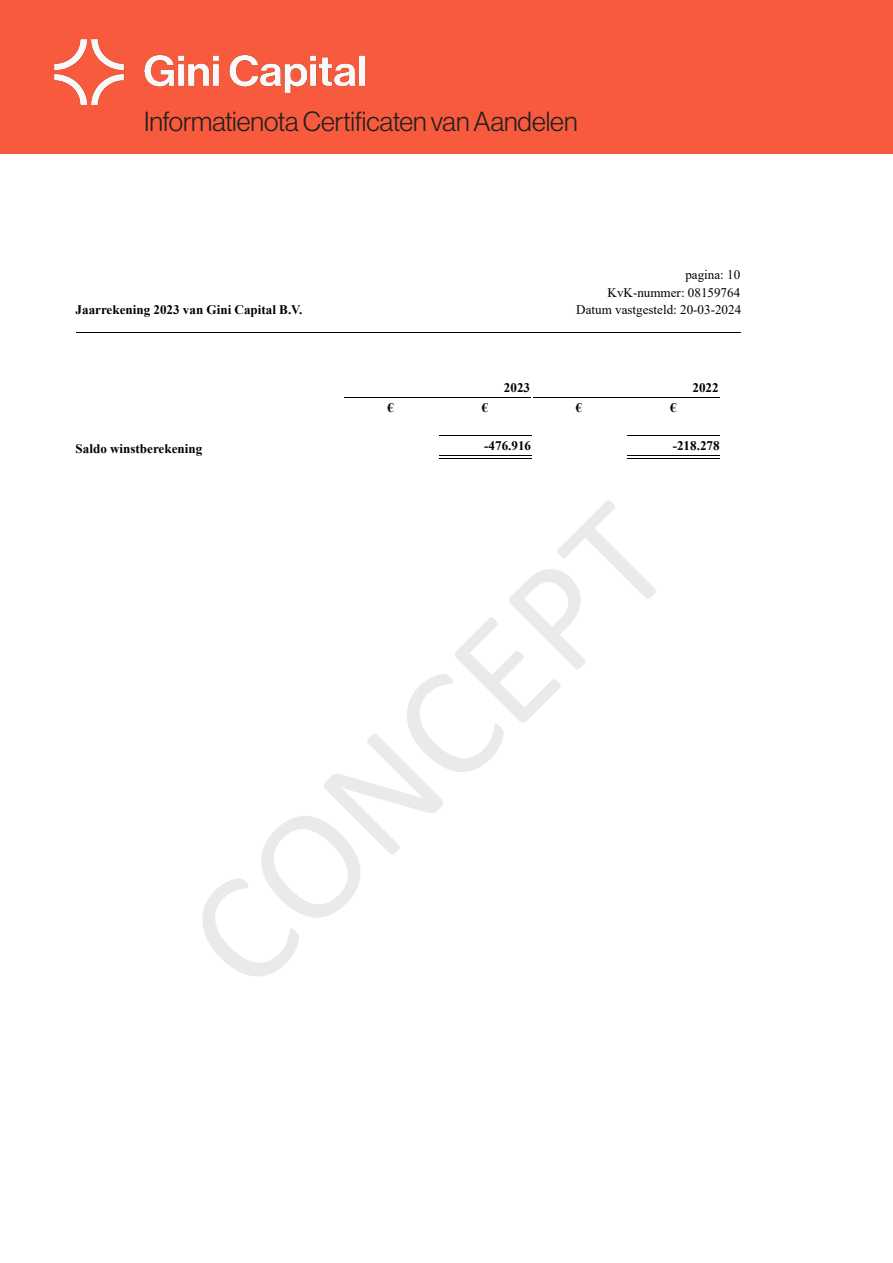
<style>
.page{position:relative;width:893px;height:1263px;background:#fff}
.page>*{position:absolute;margin:0;border:0;box-sizing:border-box;transform-origin:0 0}
.t1{font:157.05px "Calibri";color:#eaeaea}
.t2{font:300 27px "Neue Haas Display";color:#202020}
.t3{font:700 13.05px "Times New Roman";color:#000}
.t4{font:13.05px/17.7px "Times New Roman";color:#000;text-align:right}
</style>
<div class="page">
<div style="left:0;top:0;width:893px;height:153px;background:#f75a3d"></div>
<img style="left:54px;top:39px;width:311px;height:65px">
<hr style="left:345px;top:397px;width:186px;height:1px;background:#000">
<hr style="left:533px;top:397px;width:187px;height:1px;background:#000">
<hr style="left:439px;top:455px;width:92px;height:1px;background:#000">
<hr style="left:439px;top:458px;width:92px;height:1px;background:#000">
<hr style="left:439px;top:435px;width:92px;height:1px;background:#000">
<hr style="left:627px;top:455px;width:93px;height:1px;background:#000">
<hr style="left:627px;top:458px;width:93px;height:1px;background:#000">
<hr style="left:627px;top:435px;width:93px;height:1px;background:#000">
<hr style="left:76px;top:332px;width:383px;height:1px;background:#000">
<hr style="left:459px;top:332px;width:282px;height:1px;background:#000">
<h2 class="t2" style="left:144px;top:106px;width:435px">Informatienota Certificaten van Aandelen</h2>
<p class="t4" style="left:608px;top:266px;width:134px">pagina: 10<br>KvK-nummer: 08159764</p>
<p class="t3" style="left:76px;top:300px;width:228px">Jaarrekening 2023 van Gini Capital B.V.</p>
<p class="t4" style="left:576px;top:300px;width:166px">Datum vastgesteld: 20-03-2024</p>
<p class="t3" style="left:504px;top:378px;width:28px">2023</p>
<p class="t3" style="left:692px;top:378px;width:28px">2022</p>
<p class="t3" style="left:387px;top:398px;width:8px">€</p>
<p class="t3" style="left:482px;top:398px;width:8px">€</p>
<p class="t3" style="left:576px;top:398px;width:8px">€</p>
<p class="t3" style="left:670px;top:398px;width:8px">€</p>
<p class="t3" style="left:76px;top:439px;width:128px">Saldo winstberekening</p>
<p class="t3" style="left:484px;top:436px;width:48px">-476.916</p>
<p class="t3" style="left:673px;top:436px;width:48px">-218.278</p>
<p class="t1" style="left:136px;top:884px;width:609px;rotate:-45deg">CONCEPT</p>
</div>
